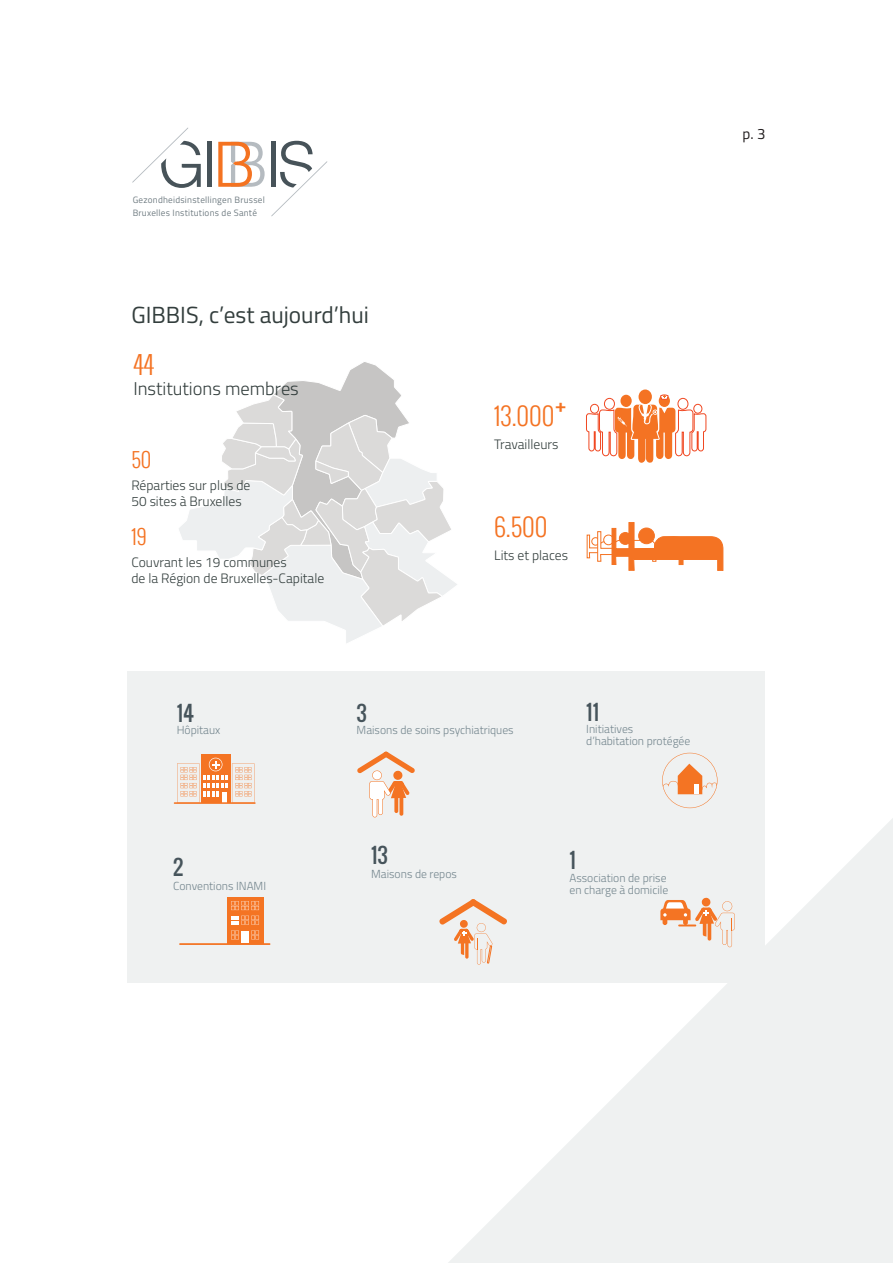
<style>
.page{position:relative;width:893px;height:1263px;background:#fff}
.page>*{position:absolute;margin:0;border:0;box-sizing:border-box;transform-origin:0 0}
.t1{font:300 25.35px "Oswald";color:#f47323}
.t2{font:300 24.75px "Oswald";color:#f47323}
.t3{font:23.4px "Titillium";color:#333e3d}
.t4{font:20.4px "Oswald";color:#46545b}
.t5{font:300 20.4px "Oswald";color:#f47323}
.t6{font:300 18.45px "Titillium";color:#333e3d}
.t7{font:15px "Titillium";color:#231f20}
.t8{font:300 13.65px/16.4px "Titillium";color:#333e3d}
.t9{font:300 11.7px/11.7px "Titillium";color:#73858d}
.t10{font:9.15px/13.2px "Titillium";letter-spacing:.025em;color:#717d83}
</style>
<div class="page">
<svg style="left:218px;top:142px;width:47px;height:45px"></svg>
<hr style="left:208px;top:142px;width:4px;height:45px;background:#475359">
<svg style="left:271px;top:141px;width:56px;height:75px"></svg>
<svg style="left:132px;top:128px;width:69px;height:60px"></svg>
<svg style="left:448px;top:818px;width:445px;height:445px;fill:#eff1f1"></svg>
<div style="left:128px;top:672px;width:637px;height:311px;background:#eff1f1"></div>
<svg style="left:587px;top:522px;width:136px;height:49px"></svg>
<svg style="left:179px;top:362px;width:278px;height:281px"></svg>
<svg style="left:638px;top:389px;width:14px;height:15px"></svg>
<svg style="left:586px;top:394px;width:120px;height:69px"></svg>
<svg style="left:662px;top:753px;width:55px;height:55px"></svg>
<svg style="left:660px;top:897px;width:75px;height:50px"></svg>
<div style="left:227px;top:897px;width:36px;height:46px;background:#f47423"></div>
<svg style="left:231px;top:901px;width:28px;height:9px"></svg>
<div style="left:241px;top:931px;width:8px;height:12px;background:#fff"></div>
<svg style="left:231px;top:916px;width:28px;height:23px"></svg>
<hr style="left:179px;top:943px;width:91px;height:2px;background:#f47423">
<div style="left:201px;top:754px;width:30px;height:49px;background:#f47423"></div>
<svg style="left:177px;top:758px;width:77px;height:44px"></svg>
<hr style="left:174px;top:802px;width:82px;height:2px;background:#f47423">
<svg style="left:357px;top:751px;width:58px;height:66px"></svg>
<svg style="left:439px;top:899px;width:68px;height:66px"></svg>
<p class="t10" style="left:133px;top:192px;width:134px">Gezondheidsinstellingen Brussel<br>Bruxelles Institutions de Santé</p>
<h3 class="t3" style="left:131px;top:297px;width:239px">GIBBIS, c’est aujourd’hui</h3>
<h1 class="t1" style="left:133px;top:346px;width:22px">44</h1>
<h3 class="t6" style="left:133px;top:375px;width:167px">Institutions membres</h3>
<h3 class="t5" style="left:131px;top:445px;width:21px">50</h3>
<p class="t8" style="left:131px;top:476px;width:121px">Réparties sur plus de<br>50 sites à Bruxelles</p>
<h3 class="t5" style="left:131px;top:522px;width:17px">19</h3>
<p class="t8" style="left:131px;top:553px;width:194px">Couvrant les 19 communes<br>de la Région de Bruxelles-Capitale</p>
<h2 class="t2" style="left:494px;top:398px;width:74px">13.000<sup>+</sup></h2>
<p class="t8" style="left:494px;top:436px;width:66px">Travailleurs</p>
<h2 class="t2" style="left:494px;top:509px;width:55px">6.500</h2>
<p class="t8" style="left:494px;top:547px;width:75px">Lits et places</p>
<h3 class="t4" style="left:177px;top:698px;width:19px">14</h3>
<p class="t9" style="left:177px;top:724px;width:45px">Hôpitaux</p>
<h3 class="t4" style="left:173px;top:852px;width:12px">2</h3>
<p class="t9" style="left:173px;top:879px;width:94px">Conventions INAMI</p>
<h3 class="t4" style="left:357px;top:698px;width:12px">3</h3>
<h3 class="t4" style="left:586px;top:697px;width:14px">11</h3>
<p class="t9" style="left:357px;top:724px;width:159px">Maisons de soins psychiatriques</p>
<p class="t9" style="left:586px;top:723px;width:106px">Initiatives d’habitation protégée</p>
<h3 class="t4" style="left:371px;top:840px;width:18px">13</h3>
<p class="t9" style="left:371px;top:867px;width:87px">Maisons de repos</p>
<h3 class="t4" style="left:569px;top:845px;width:8px">1</h3>
<p class="t9" style="left:569px;top:872px;width:100px">Association de prise en charge à domicile</p>
<p class="t7" style="left:743px;top:123px;width:24px">p. 3</p>
</div>
